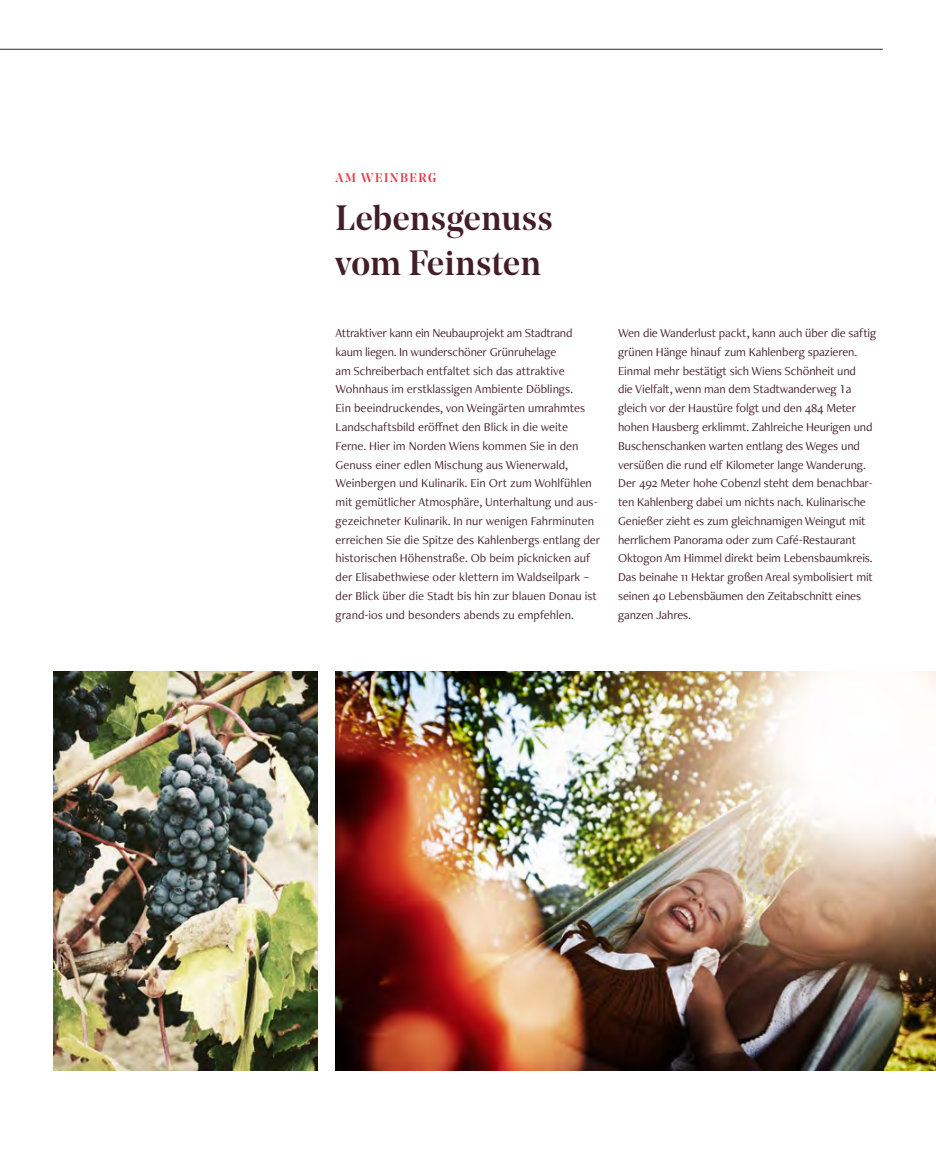
<style>
.page{position:relative;width:936px;height:1170px;background:#fff}
.page>*{position:absolute;margin:0;border:0;box-sizing:border-box;transform-origin:0 0}
.t1{font:500 35px/45px "Noe Display";letter-spacing:.01em;color:#431e29}
.t2{font:12.5px/18.8px "Freight Neo Pro";letter-spacing:-.01em;color:#431e29}
.t3{font:500 12.5px "Noe Display";letter-spacing:.12em;color:#e8394b}
</style>
<div class="page">
<img style="left:53px;top:671px;width:265px;height:399px">
<img style="left:335px;top:671px;width:600px;height:399px">
<hr style="left:0;top:49px;width:882px;height:1px;background:#431e29">
<p class="t3" style="left:335px;top:170px;width:102px">AM WEINBERG</p>
<h1 class="t1" style="left:335px;top:195px;width:218px">Lebensgenuss vom Feinsten</h1>
<p class="t2" style="left:335px;top:323px;width:266px">Attraktiver kann ein Neubauprojekt am Stadtrand kaum liegen. In wunderschöner Grünruhelage<br>am Schreiberbach entfaltet sich das attraktive Wohnhaus im erstklassigen Ambiente Döblings.<br>Ein beeindruckendes, von Weingärten umrahmtes Landschaftsbild eröffnet den Blick in die weite Ferne. Hier im Norden Wiens kommen Sie in den Genuss einer edlen Mischung aus Wienerwald, Weinbergen und Kulinarik. Ein Ort zum Wohlfühlen mit gemütlicher Atmosphäre, Unterhaltung und aus&shy;gezeichneter Kulinarik. In nur wenigen Fahrminuten erreichen Sie die Spitze des Kahlenbergs entlang der historischen Höhenstraße. Ob beim picknicken auf der Elisabethwiese oder klettern im Waldseilpark – der Blick über die Stadt bis hin zur blauen Donau ist grand-ios und besonders abends zu empfehlen.</p>
<p class="t2" style="left:618px;top:323px;width:260px">Wen die Wanderlust packt, kann auch über die saftig grünen Hänge hinauf zum Kahlenberg spazieren.<br>Einmal mehr bestätigt sich Wiens Schönheit und<br>die Vielfalt, wenn man dem Stadtwanderweg 1a gleich vor der Haustüre folgt und den 484 Meter hohen Hausberg erklimmt. Zahlreiche Heurigen und Buschenschanken warten entlang des Weges und versüßen die rund elf Kilometer lange Wanderung.<br>Der 492 Meter hohe Cobenzl steht dem benachbar&shy;ten Kahlenberg dabei um nichts nach. Kulinarische Genießer zieht es zum gleichnamigen Weingut mit herrlichem Panorama oder zum Café-Restaurant Oktogon Am Himmel direkt beim Lebensbaumkreis.<br>Das beinahe 11 Hektar großen Areal symbolisiert mit seinen 40 Lebensbäumen den Zeitabschnitt eines ganzen Jahres.</p>
</div>
